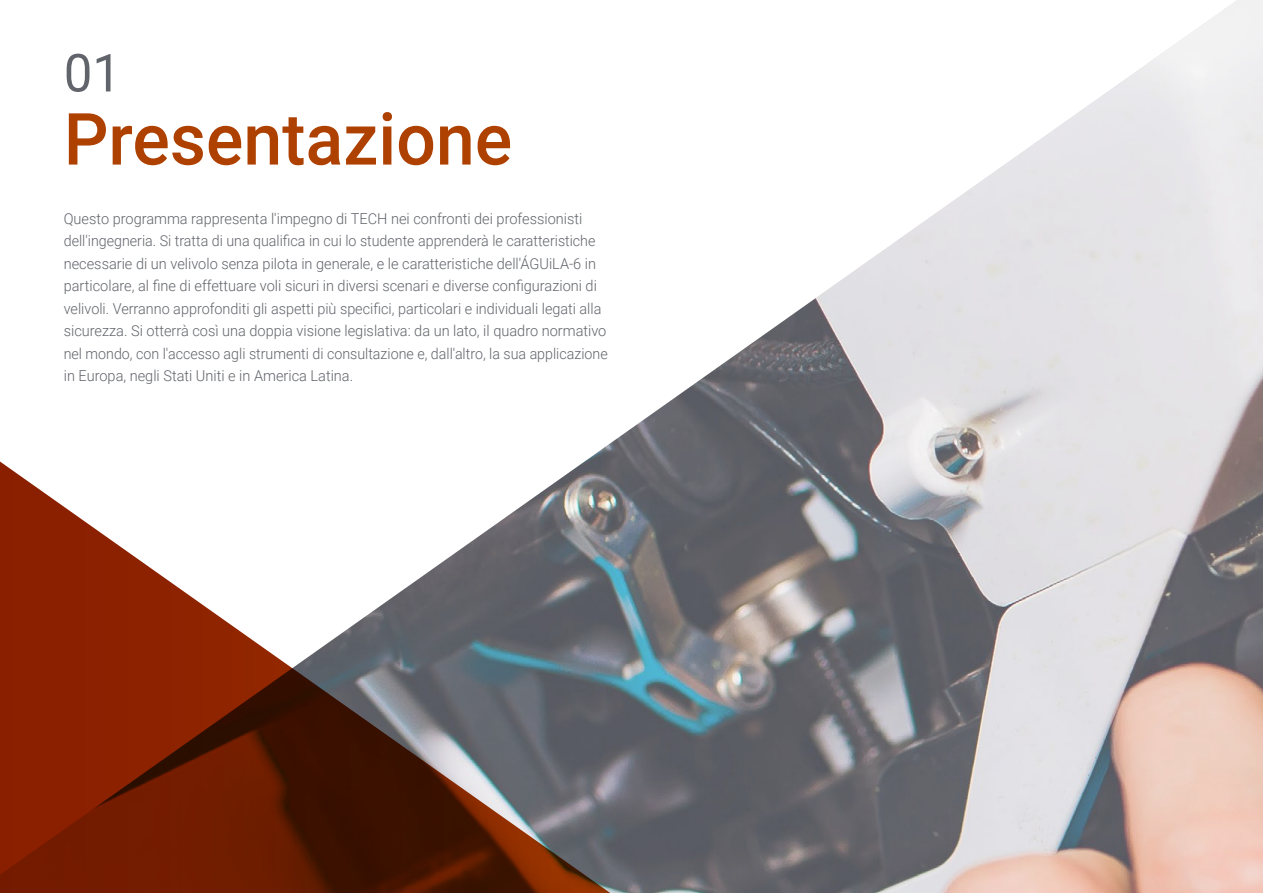
<style>
.page{position:relative;width:1263px;height:893px;background:#fff}
.page>*{position:absolute;margin:0;border:0;box-sizing:border-box;transform-origin:0 0}
.t1{font:500 72px "Roboto";color:#ae4000}
.t2{font:52.5px "Roboto";color:#61646a}
.t3{font:300 15px/22.5px "Roboto";color:#61646a}
</style>
<div class="page">
<img style="left:607px;top:0;width:656px;height:893px">
<svg style="left:0;top:446px;width:640px;height:447px"></svg>
<h2 class="t2" style="left:64px;top:36px;width:59px">01</h2>
<h1 class="t1" style="left:64px;top:89px;width:450px">Presentazione</h1>
<p class="t3" style="left:64px;top:207px;width:545px">Questo programma rappresenta l'impegno di TECH nei confronti dei professionisti dell'ingegneria. Si tratta di una qualifica in cui lo studente apprenderà le caratteristiche necessarie di un velivolo senza pilota in generale, e le caratteristiche dell'ÁGUiLA-6 in particolare, al fine di effettuare voli sicuri in diversi scenari e diverse configurazioni di velivoli. Verranno approfonditi gli aspetti più specifici, particolari e individuali legati alla sicurezza. Si otterrà così una doppia visione legislativa: da un lato, il quadro normativo nel mondo, con l'accesso agli strumenti di consultazione e, dall'altro, la sua applicazione in Europa, negli Stati Uniti e in America Latina.</p>
</div>
